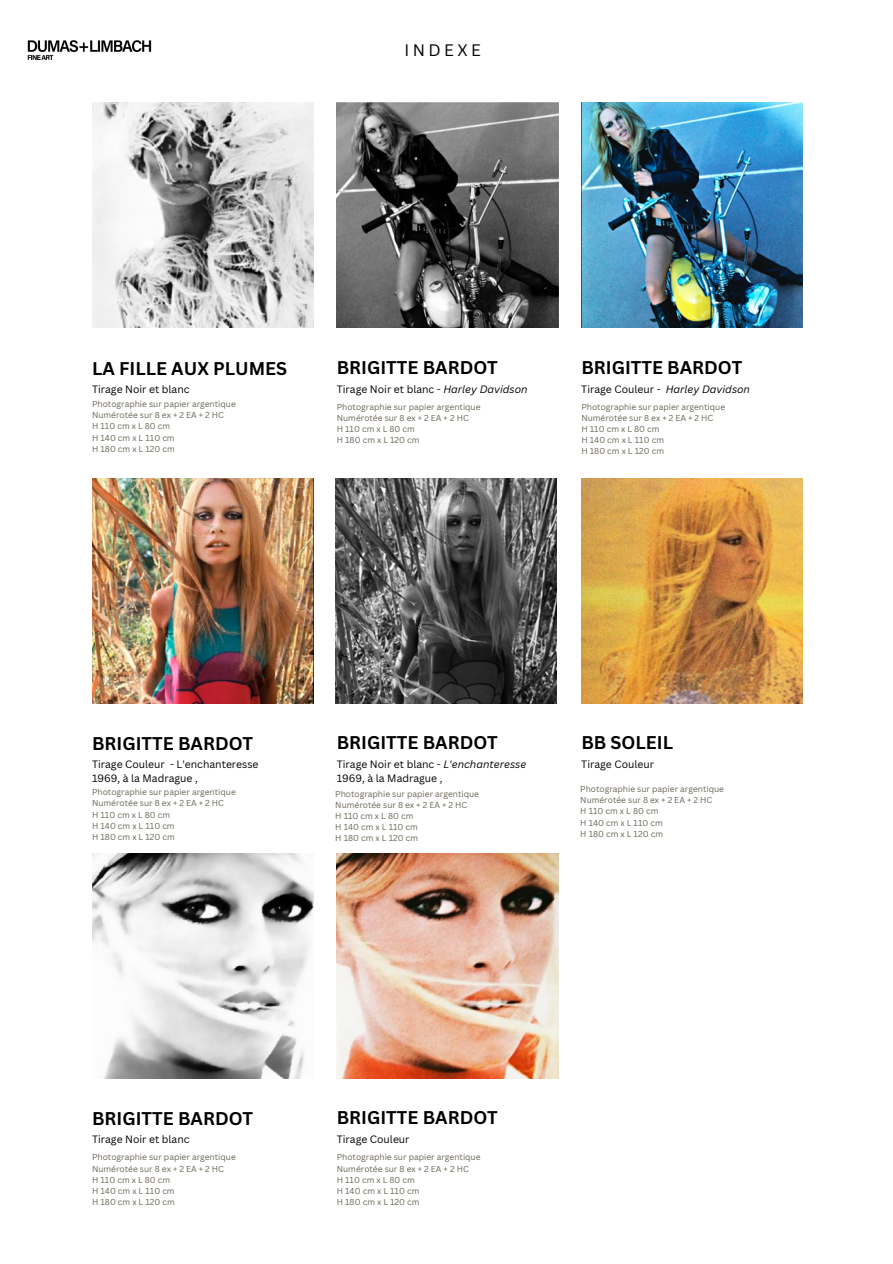
<style>
.page{position:relative;width:893px;height:1264px;background:#fff}
.page>*{position:absolute;margin:0;border:0;box-sizing:border-box;transform-origin:0 0}
.t1{font:700 17.85px "Canva Sans";color:#000}
.t2{font:16.2px "Canva Sans";letter-spacing:.215em;color:#000}
.t3{font:10.35px "Canva Sans";color:#000}
.t4{font:8.4px "Canva Sans";color:#6b6657}
.s1{font-style:italic}
</style>
<div class="page">
<img style="left:92px;top:103px;width:221px;height:224px">
<img style="left:92px;top:478px;width:221px;height:225px">
<img style="left:92px;top:853px;width:221px;height:225px">
<img style="left:337px;top:103px;width:221px;height:224px">
<img style="left:337px;top:853px;width:221px;height:225px">
<img style="left:581px;top:103px;width:221px;height:224px">
<img style="left:581px;top:478px;width:221px;height:225px">
<img style="left:335px;top:478px;width:222px;height:225px">
<img style="left:27px;top:40px;width:125px;height:20px">
<p class="t2" style="left:404px;top:38px;width:78px">INDEXE</p>
<p class="t1" style="left:92px;top:355px;width:197px">LA FILLE AUX PLUMES</p>
<p class="t1" style="left:337px;top:354px;width:162px">BRIGITTE BARDOT</p>
<p class="t1" style="left:581px;top:354px;width:162px">BRIGITTE BARDOT</p>
<p class="t3" style="left:92px;top:381px;width:99px">Tirage Noir et blanc</p>
<p class="t3" style="left:337px;top:381px;width:192px">Tirage Noir et blanc - <span class="s1">Harley Davidson</span></p>
<p class="t3" style="left:581px;top:381px;width:170px">Tirage Couleur - <span class="s1">Harley Davidson</span></p>
<p class="t4" style="left:92px;top:398px;width:145px">Photographie sur papier argentique</p>
<p class="t4" style="left:92px;top:409px;width:134px">Numérotée sur 8 ex + 2 EA + 2 HC</p>
<p class="t4" style="left:92px;top:420px;width:80px">H 110 cm x L 80 cm</p>
<p class="t4" style="left:92px;top:431px;width:84px">H 140 cm x L 110 cm</p>
<p class="t4" style="left:92px;top:443px;width:84px">H 180 cm x L 120 cm</p>
<p class="t4" style="left:337px;top:400px;width:145px">Photographie sur papier argentique</p>
<p class="t4" style="left:337px;top:412px;width:134px">Numérotée sur 8 ex + 2 EA + 2 HC</p>
<p class="t4" style="left:337px;top:423px;width:80px">H 110 cm x L 80 cm</p>
<p class="t4" style="left:337px;top:434px;width:84px">H 180 cm x L 120 cm</p>
<p class="t4" style="left:581px;top:400px;width:145px">Photographie sur papier argentique</p>
<p class="t4" style="left:581px;top:412px;width:134px">Numérotée sur 8 ex + 2 EA + 2 HC</p>
<p class="t4" style="left:581px;top:423px;width:80px">H 110 cm x L 80 cm</p>
<p class="t4" style="left:581px;top:434px;width:84px">H 140 cm x L 110 cm</p>
<p class="t4" style="left:581px;top:445px;width:84px">H 180 cm x L 120 cm</p>
<p class="t1" style="left:92px;top:731px;width:163px">BRIGITTE BARDOT</p>
<p class="t1" style="left:337px;top:730px;width:162px">BRIGITTE BARDOT</p>
<p class="t1" style="left:581px;top:730px;width:93px">BB SOLEIL</p>
<p class="t3" style="left:92px;top:757px;width:168px">Tirage Couleur - L'enchanteresse</p>
<p class="t3" style="left:92px;top:771px;width:107px">1969, à la Madrague ,</p>
<p class="t4" style="left:92px;top:786px;width:145px">Photographie sur papier argentique</p>
<p class="t4" style="left:92px;top:797px;width:134px">Numérotée sur 8 ex + 2 EA + 2 HC</p>
<p class="t4" style="left:92px;top:808px;width:80px">H 110 cm x L 80 cm</p>
<p class="t4" style="left:92px;top:819px;width:84px">H 140 cm x L 110 cm</p>
<p class="t4" style="left:92px;top:831px;width:84px">H 180 cm x L 120 cm</p>
<p class="t3" style="left:337px;top:757px;width:191px">Tirage Noir et blanc - <span class="s1">L'enchanteresse</span></p>
<p class="t3" style="left:337px;top:771px;width:107px">1969, à la Madrague ,</p>
<p class="t4" style="left:335px;top:787px;width:145px">Photographie sur papier argentique</p>
<p class="t4" style="left:335px;top:798px;width:134px">Numérotée sur 8 ex + 2 EA + 2 HC</p>
<p class="t4" style="left:335px;top:810px;width:80px">H 110 cm x L 80 cm</p>
<p class="t4" style="left:335px;top:821px;width:84px">H 140 cm x L 110 cm</p>
<p class="t4" style="left:335px;top:832px;width:84px">H 180 cm x L 120 cm</p>
<p class="t3" style="left:581px;top:756px;width:74px">Tirage Couleur</p>
<p class="t4" style="left:580px;top:783px;width:145px">Photographie sur papier argentique</p>
<p class="t4" style="left:580px;top:794px;width:134px">Numérotée sur 8 ex + 2 EA + 2 HC</p>
<p class="t4" style="left:580px;top:805px;width:80px">H 110 cm x L 80 cm</p>
<p class="t4" style="left:580px;top:816px;width:84px">H 140 cm x L 110 cm</p>
<p class="t4" style="left:580px;top:827px;width:84px">H 180 cm x L 120 cm</p>
<p class="t1" style="left:92px;top:1106px;width:163px">BRIGITTE BARDOT</p>
<p class="t1" style="left:337px;top:1105px;width:162px">BRIGITTE BARDOT</p>
<p class="t3" style="left:92px;top:1132px;width:99px">Tirage Noir et blanc</p>
<p class="t3" style="left:337px;top:1132px;width:74px">Tirage Couleur</p>
<p class="t4" style="left:92px;top:1151px;width:145px">Photographie sur papier argentique</p>
<p class="t4" style="left:92px;top:1162px;width:134px">Numérotée sur 8 ex + 2 EA + 2 HC</p>
<p class="t4" style="left:92px;top:1173px;width:80px">H 110 cm x L 80 cm</p>
<p class="t4" style="left:92px;top:1184px;width:84px">H 140 cm x L 110 cm</p>
<p class="t4" style="left:92px;top:1196px;width:84px">H 180 cm x L 120 cm</p>
<p class="t4" style="left:337px;top:1151px;width:145px">Photographie sur papier argentique</p>
<p class="t4" style="left:337px;top:1162px;width:134px">Numérotée sur 8 ex + 2 EA + 2 HC</p>
<p class="t4" style="left:337px;top:1173px;width:80px">H 110 cm x L 80 cm</p>
<p class="t4" style="left:337px;top:1184px;width:84px">H 140 cm x L 110 cm</p>
<p class="t4" style="left:337px;top:1196px;width:84px">H 180 cm x L 120 cm</p>
</div>
